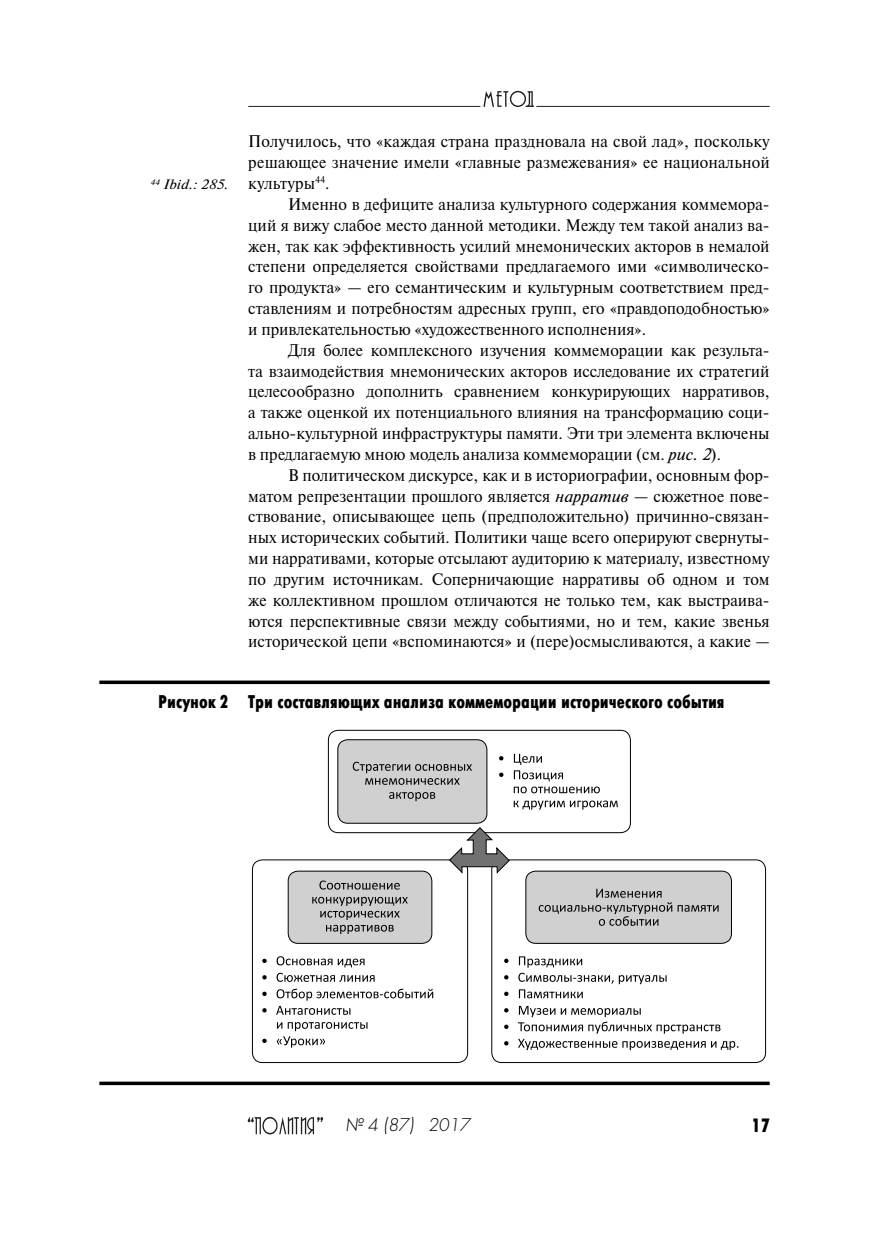
<style>
.page{position:relative;width:869px;height:1241px;background:#fff}
.page>*{position:absolute;margin:0;border:0;box-sizing:border-box;transform-origin:0 0}
.t1{font:italic 19.25px "Futura Light C";color:#000}
.t2{font:19.25px "Futuris X Cond";color:#000}
.t3{font:18.38px "Futuris X Cond C";color:#000}
.t4{font:16.8px/20.8px "Newton C San Pin";color:#000;text-align:justify;scale:.92 1}
.t5{font:italic 13.65px "Newton C San Pin";color:#000}
.s1{font-style:italic}
.s2{font-style:normal;color:#fff}
</style>
<div class="page">
<svg style="left:248px;top:1116px;width:75px;height:18px"></svg>
<svg style="left:248px;top:91px;width:521px;height:16px"></svg>
<svg style="left:99px;top:680px;width:670px;height:4px;background:#232323"></svg>
<hr style="left:99px;top:1081px;width:670px;height:3px;background:#000">
<div style="left:328px;top:729px;width:302px;height:104px;border:1px solid #000;border-radius:10px"></div>
<div style="left:252px;top:859px;width:216px;height:203px;border:1px solid #000;border-radius:10px"></div>
<div style="left:491px;top:859px;width:274px;height:203px;border:1px solid #000;border-radius:10px"></div>
<svg style="left:448px;top:827px;width:62px;height:47px"></svg>
<div style="left:337px;top:739px;width:149px;height:84px;background:#d0d0d0;border-radius:10px"></div>
<div style="left:337px;top:739px;width:150px;height:84px;border:1px solid #000;border-radius:10px"></div>
<svg style="left:389px;top:792px;width:46px;height:9px"></svg>
<svg style="left:352px;top:761px;width:120px;height:23px"></svg>
<div style="left:288px;top:871px;width:143px;height:72px;background:#d0d0d0;border-radius:10px"></div>
<div style="left:287px;top:870px;width:145px;height:73px;border:1px solid #000;border-radius:10px"></div>
<svg style="left:312px;top:896px;width:95px;height:37px"></svg>
<svg style="left:319px;top:880px;width:80px;height:9px"></svg>
<div style="left:525px;top:871px;width:206px;height:72px;background:#d0d0d0;border-radius:10px"></div>
<div style="left:525px;top:870px;width:206px;height:73px;border:1px solid #000;border-radius:10px"></div>
<svg style="left:538px;top:888px;width:180px;height:37px"></svg>
<svg style="left:513px;top:800px;width:104px;height:9px"></svg>
<svg style="left:499px;top:753px;width:100px;height:40px"></svg>
<svg style="left:262px;top:1022px;width:105px;height:25px"></svg>
<svg style="left:262px;top:988px;width:171px;height:26px"></svg>
<svg style="left:262px;top:956px;width:112px;height:25px"></svg>
<svg style="left:504px;top:1005px;width:234px;height:44px"></svg>
<svg style="left:504px;top:956px;width:162px;height:42px"></svg>
<p class="t5" style="left:150px;top:179px;width:79px"><sup>44</sup> Ibid.: 285.</p>
<p class="t4" style="left:248px;top:132px;width:568px">Получилось, что «каждая страна праздновала на свой лад», поскольку решающее значение имели «главные размежевания» ее национальной культуры<sup>44</sup>.</p>
<p class="t4" style="left:248px;top:195px;width:568px;text-indent:40px">Именно в дефиците анализа культурного содержания коммемора&shy;ций я вижу слабое место данной методики. Между тем такой анализ ва&shy;жен, так как эффективность усилий мнемонических акторов в немалой степени определяется свойствами предлагаемого ими «символическо&shy;го продукта» — его семантическим и культурным соответствием пред&shy;ставлениям и потребностям адресных групп, его «правдоподобностью» и привлекательностью «художественного исполнения».</p>
<p class="t4" style="left:248px;top:341px;width:568px;text-indent:40px">Для более комплексного изучения коммеморации как результа&shy;та взаимодействия мнемонических акторов исследование их стратегий целесообразно дополнить сравнением конкурирующих нарративов, а также оценкой их потенциального влияния на трансформацию соци&shy;ально-культурной инфраструктуры памяти. Эти три элемента включены в предлагаемую мною модель анализа коммеморации (см. <span class="s1">рис. 2</span>).</p>
<p class="t4" style="left:248px;top:465px;width:568px;text-indent:40px">В политическом дискурсе, как и в историографии, основным фор&shy;матом репрезентации прошлого является <span class="s1">нарратив</span> — сюжетное пове&shy;ствование, описывающее цепь (предположительно) причинно-связан&shy;ных исторических событий. Политики чаще всего оперируют свернуты&shy;ми нарративами, которые отсылают аудиторию к материалу, известному по другим источникам. Соперничающие нарративы об одном и том же коллективном прошлом отличаются не только тем, как выстраива&shy;ются перспективные связи между событиями, но и тем, какие звенья исторической цепи «вспоминаются» и (пере)осмысливаются, а какие —</p>
<p class="t3" style="left:158px;top:694px;width:567px">Рисунок 2 Три составляющих анализа коммеморации исторического события</p>
<p class="t1" style="left:229px;top:1117px;width:243px"><span class="s2">“ПОЛИТИЯ”</span> № 4 (87) 2017</p>
<p class="t2" style="left:750px;top:1116px;width:20px">17</p>
</div>
